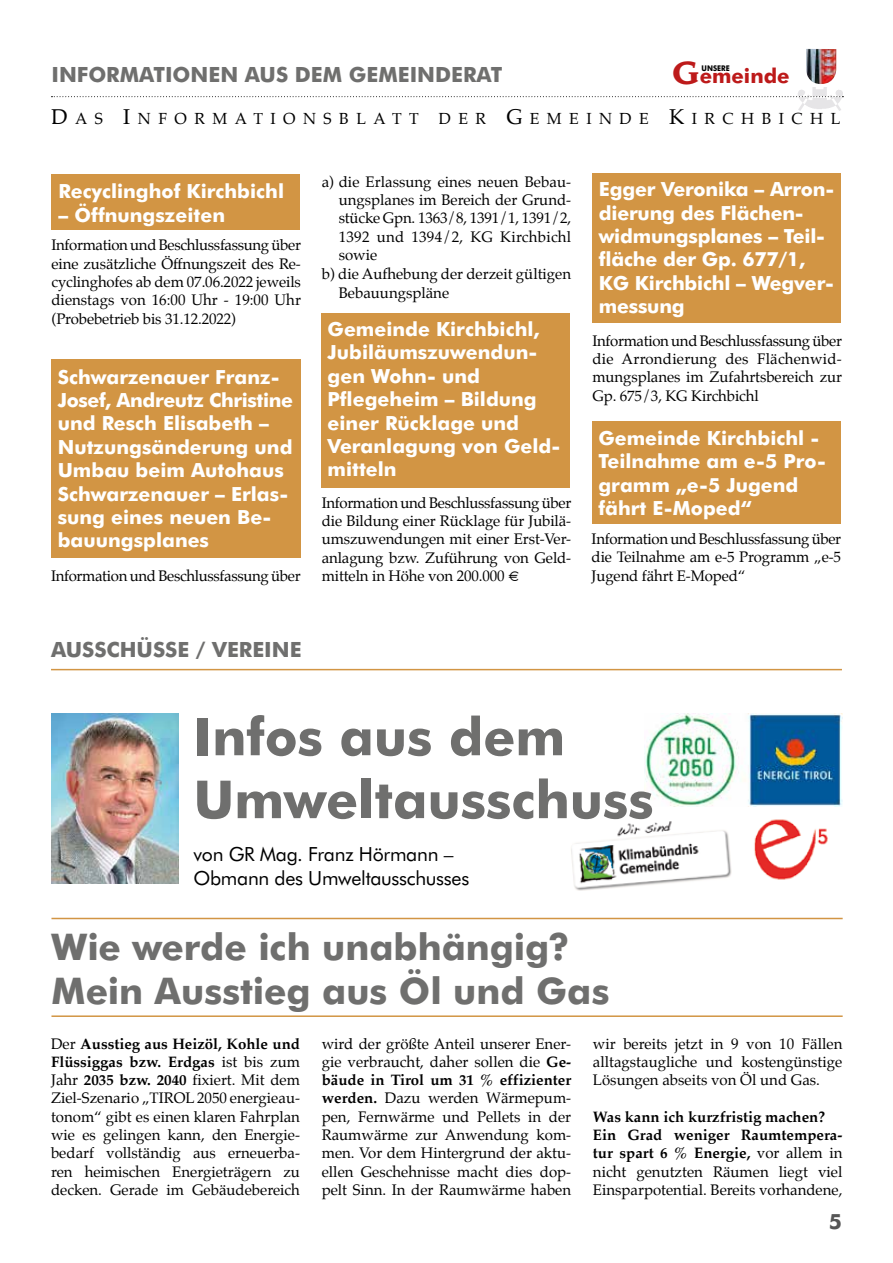
<style>
.page{position:relative;width:893px;height:1263px;background:#fff}
.page>*{position:absolute;margin:0;border:0;box-sizing:border-box;transform-origin:0 0}
.t1{font:700 52.35px/62.8px "Futura BT";color:#6f6f6e}
.t2{font:700 36.75px/44.1px "Futura BT";color:#6f6f6e}
.t3{font:700 21px "Futura BT";color:#6f6f6e}
.t4{font:700 21px "Futura BT";color:#565656}
.t5{font:700 20.4px "Futura BT";color:#bd1a1a}
.t6{font:700 19.5px/23.4px "Futura BT";color:#fff}
.t7{font:19.5px/23.4px "Futura BT";letter-spacing:-.015em;color:#000}
.t8{font:15.75px "Palatino";letter-spacing:.475em;color:#000}
.t9{font:15px/18.3px "Palatino";color:#000;text-align:justify}
.t10{font:15px "Palatino";letter-spacing:-.02em;color:#000}
.t11{font:700 7.8px "Futura BT";color:#000;scale:.9 1}
.s1{font-family:"Leawood";font-size:31.5px}
.s2{font-size:21px}
.s3{font-weight:700}
</style>
<div class="page">
<img style="left:798px;top:87px;width:45px;height:23px">
<svg style="left:51px;top:96px;width:792px;height:1px"></svg>
<img style="left:806px;top:49px;width:30px;height:35px">
<hr style="left:51px;top:669px;width:791px;height:1px;background:#d29544">
<div style="left:51px;top:359px;width:250px;height:199px;background:#d29544"></div>
<div style="left:592px;top:421px;width:249px;height:102px;background:#d29544"></div>
<div style="left:592px;top:174px;width:249px;height:149px;background:#d29544"></div>
<div style="left:321px;top:313px;width:249px;height:175px;background:#d29544"></div>
<div style="left:51px;top:174px;width:249px;height:56px;background:#d29544"></div>
<img style="left:644px;top:713px;width:199px;height:94px">
<img style="left:51px;top:713px;width:128px;height:170px">
<img style="left:571px;top:822px;width:161px;height:69px">
<img style="left:754px;top:819px;width:74px;height:61px">
<hr style="left:51px;top:918px;width:792px;height:1px;background:#d29544">
<hr style="left:51px;top:1015px;width:792px;height:2px;background:#d29544">
<h3 class="t3" style="left:51px;top:61px;width:453px">INFORMATIONEN AUS DEM GEMEINDERAT</h3>
<h3 class="t5" style="left:672px;top:64px;width:119px"><span class="s1">G</span>emeinde</h3>
<p class="t8" style="left:51px;top:109px;width:369px"><span class="s2">D</span>AS <span class="s2">I</span>NFORMATIONSBLATT</p>
<p class="t8" style="left:439px;top:109px;width:403px">DER <span class="s2">G</span>EMEINDE <span class="s2">K</span>IRCHBICHL</p>
<p class="t11" style="left:702px;top:63px;width:33px">UNSERE</p>
<h3 class="t6" style="left:59px;top:179px;width:227px">Recyclinghof Kirchbichl</h3>
<h3 class="t6" style="left:59px;top:203px;width:168px">– Öffnungszeiten</h3>
<p class="t9" style="left:51px;top:237px;width:251px">Information und Beschlussfassung über eine zusätzliche Öffnungszeit des Re&shy;cyclinghofes ab dem 07.06.2022 jeweils dienstags von 16:00 Uhr - 19:00 Uhr (Probebetrieb bis 31.12.2022)</p>
<h3 class="t6" style="left:58px;top:365px;width:237px">Schwarzenauer Franz-<br>Josef, Andreutz Christine und Resch Elisabeth –<br>Nutzungsänderung und<br>Umbau beim Autohaus<br>Schwarzenauer – Erlas&shy;sung eines neuen Be&shy;bauungsplanes</h3>
<p class="t10" style="left:51px;top:566px;width:251px">Information und Beschlussfassung über</p>
<p class="t9" style="left:322px;top:174px;width:251px">a) die Erlassung eines neuen Bebau-</p>
<p class="t9" style="left:339px;top:192px;width:234px">ungsplanes im Bereich der Grund-</p>
<p class="t9" style="left:339px;top:210px;width:234px">stücke Gpn. 1363/8, 1391/1, 1391/2,</p>
<p class="t9" style="left:339px;top:229px;width:234px">1392 und 1394/2, KG Kirchbichl</p>
<p class="t9" style="left:339px;top:247px;width:40px">sowie</p>
<p class="t9" style="left:322px;top:266px;width:251px">b) die Aufhebung der derzeit gültigen</p>
<p class="t9" style="left:339px;top:285px;width:112px">Bebauungspläne</p>
<h3 class="t6" style="left:328px;top:317px;width:234px">Gemeinde Kirchbichl,<br>Jubiläumszuwendun&shy;gen Wohn- und<br>Pflegeheim – Bildung einer Rücklage und<br>Veranlagung von Geld&shy;mitteln</h3>
<p class="t9" style="left:322px;top:495px;width:251px">Information und Beschlussfassung über die Bildung einer Rücklage für Jubilä&shy;umszuwendungen mit einer Erst-Ver&shy;anlagung bzw. Zuführung von Geld&shy;mitteln in Höhe von 200.000 €</p>
<h3 class="t6" style="left:599px;top:177px;width:237px">Egger Veronika – Arron&shy;dierung des Flächen&shy;widmungsplanes – Teil&shy;fläche der Gp. 677/1,<br>KG Kirchbichl – Wegver&shy;messung</h3>
<p class="t9" style="left:592px;top:333px;width:251px">Information und Beschlussfassung über die Arrondierung des Flächenwid&shy;mungsplanes im Zufahrtsbereich zur Gp. 675/3, KG Kirchbichl</p>
<h3 class="t6" style="left:598px;top:426px;width:229px">Gemeinde Kirchbichl -<br>Teilnahme am e-5 Pro&shy;gramm „e-5 Jugend fährt E-Moped“</h3>
<p class="t9" style="left:592px;top:531px;width:251px">Information und Beschlussfassung über die Teilnahme am e-5 Programm „e-5<br>Jugend fährt E-Moped“</p>
<h3 class="t3" style="left:51px;top:637px;width:252px">AUSSCHÜSSE / VEREINE</h3>
<h1 class="t1" style="left:193px;top:705px;width:462px">Infos aus dem<br>Umweltausschuss</h1>
<h3 class="t7" style="left:193px;top:843px;width:277px">von GR Mag. Franz Hörmann –<br>Obmann des Umweltausschusses</h3>
<h2 class="t2" style="left:51px;top:925px;width:559px">Wie werde ich unabhängig?<br>Mein Ausstieg aus Öl und Gas</h2>
<p class="t9" style="left:322px;top:1035px;width:251px">wird der größte Anteil unserer Ener&shy;gie verbraucht, daher sollen die <span class="s3">Ge&shy;bäude in Tirol um 31 % effizienter werden.</span> Dazu werden Wärmepum&shy;pen, Fernwärme und Pellets in der Raumwärme zur Anwendung kom&shy;men. Vor dem Hintergrund der aktu&shy;ellen Geschehnisse macht dies dop&shy;pelt Sinn. In der Raumwärme haben</p>
<p class="t9" style="left:593px;top:1035px;width:251px">wir bereits jetzt in 9 von 10 Fällen alltagstaugliche und kostengünstige Lösungen abseits von Öl und Gas.</p>
<p class="t9" style="left:51px;top:1035px;width:251px">Der <span class="s3">Ausstieg aus Heizöl, Kohle und Flüssiggas bzw. Erdgas</span> ist bis zum Jahr <span class="s3">2035 bzw. 2040</span> fixiert. Mit dem Ziel-Szenario „TIROL 2050 energieau&shy;tonom“ gibt es einen klaren Fahrplan wie es gelingen kann, den Energie&shy;bedarf vollständig aus erneuerba&shy;ren heimischen Energieträgern zu decken. Gerade im Gebäudebereich</p>
<p class="t9" style="left:593px;top:1109px;width:251px;text-align:left"><span class="s3">Was kann ich kurzfristig machen?<br>Ein Grad weniger Raumtempera&shy;tur spart 6 % Energie,</span> vor allem in nicht genutzten Räumen liegt viel Einsparpotential. Bereits vorhandene,</p>
<h3 class="t4" style="left:829px;top:1208px;width:15px">5</h3>
</div>
